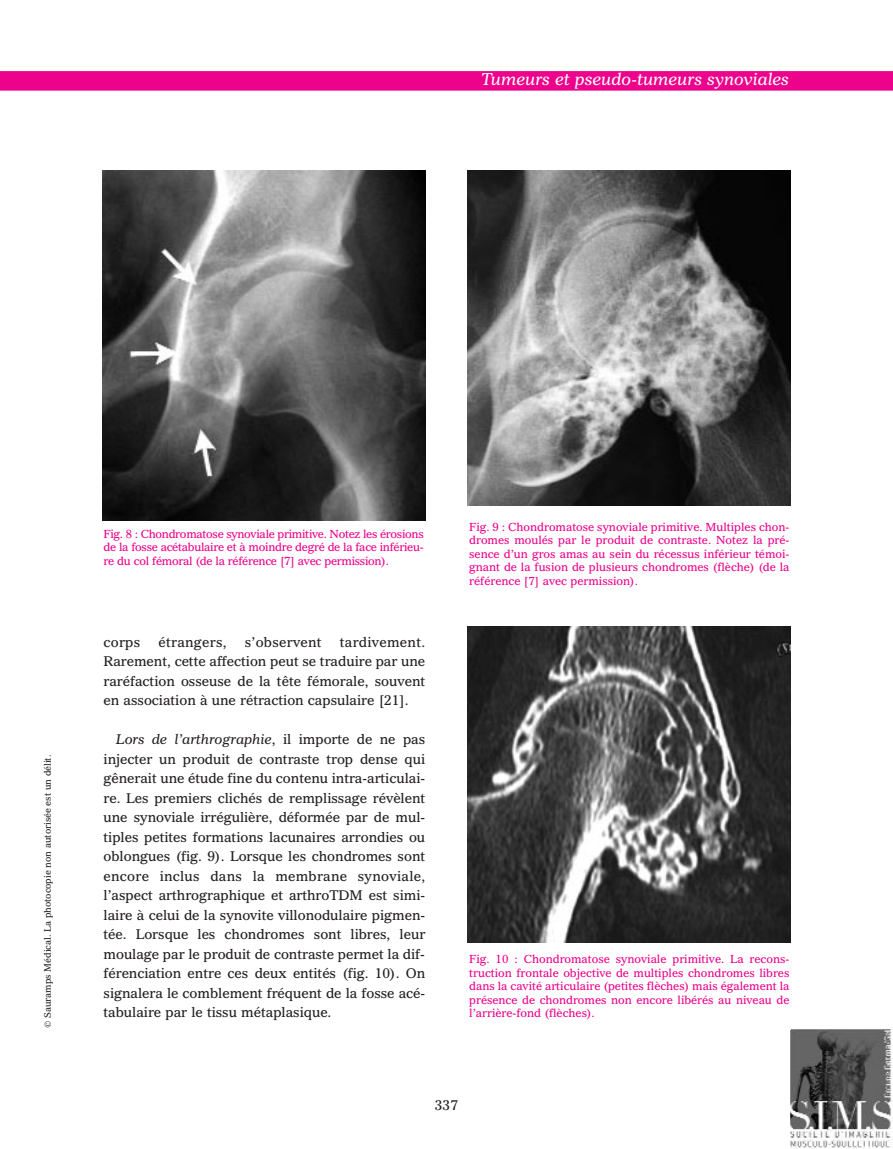
<style>
.page{position:relative;width:893px;height:1149px;background:#fff}
.page>*{position:absolute;margin:0;border:0;box-sizing:border-box;transform-origin:0 0}
.t1{font:italic 16.5px "Imperial BT";color:#fff}
.t2{font:13.5px/19.5px "Imperial BT";color:#231f20;text-align:justify}
.t3{font:13.5px "Imperial BT";letter-spacing:.025em;color:#231f20}
.t4{font:11.25px/13.5px "Imperial BT";color:#ed028c;text-align:justify}
.t5{font:9px "Imperial BT";color:#231f20}
.s1{font-style:italic}
</style>
<div class="page">
<img style="left:791px;top:1029px;width:102px;height:119px">
<div style="left:0;top:71px;width:893px;height:20px;background:#ed028c"></div>
<img style="left:102px;top:170px;width:323px;height:350px">
<img style="left:468px;top:170px;width:323px;height:335px">
<img style="left:468px;top:626px;width:323px;height:316px">
<p class="t1" style="left:481px;top:73px;width:310px">Tumeurs et pseudo-tumeurs synoviales</p>
<p class="t5" style="left:44px;top:1027px;width:275px;rotate:-90deg">© Sauramps Médical. La photocopie non autorisée est un délit.</p>
<p class="t4" style="left:104px;top:528px;width:322px">Fig. 8 : Chondromatose synoviale primitive. Notez les érosions de la fosse acétabulaire et à moindre degré de la face inférieu&shy;re du col fémoral (de la référence [7] avec permission).</p>
<p class="t4" style="left:469px;top:521px;width:322px">Fig. 9 : Chondromatose synoviale primitive. Multiples chon&shy;dromes moulés par le produit de contraste. Notez la pré&shy;sence d’un gros amas au sein du récessus inférieur témoi&shy;gnant de la fusion de plusieurs chondromes (flèche) (de la référence [7] avec permission).</p>
<p class="t2" style="left:104px;top:633px;width:38px">corps</p>
<p class="t3" style="left:158px;top:636px;width:70px">étrangers,</p>
<p class="t3" style="left:245px;top:636px;width:78px">s’observent</p>
<p class="t2" style="left:104px;top:633px;width:323px;text-indent:236px">tardivement.<br>Rarement, cette affection peut se traduire par une raréfaction osseuse de la tête fémorale, souvent en association à une rétraction capsulaire [21].</p>
<p class="t2" style="left:104px;top:730px;width:323px;text-indent:13px"><span class="s1">Lors de l’arthrographie</span>, il importe de ne pas injecter un produit de contraste trop dense qui gênerait une étude fine du contenu intra-articulai&shy;re. Les premiers clichés de remplissage révèlent une synoviale irrégulière, déformée par de mul&shy;tiples petites formations lacunaires arrondies ou oblongues (fig. 9). Lorsque les chondromes sont encore inclus dans la membrane synoviale, l’aspect arthrographique et arthroTDM est simi&shy;laire à celui de la synovite villonodulaire pigmen&shy;tée. Lorsque les chondromes sont libres, leur moulage par le produit de contraste permet la dif&shy;férenciation entre ces deux entités (fig. 10). On signalera le comblement fréquent de la fosse acé&shy;tabulaire par le tissu métaplasique.</p>
<p class="t4" style="left:469px;top:953px;width:322px">Fig. 10 : Chondromatose synoviale primitive. La recons&shy;truction frontale objective de multiples chondromes libres dans la cavité articulaire (petites flèches) mais également la présence de chondromes non encore libérés au niveau de l’arrière-fond (flèches).</p>
<p class="t2" style="left:435px;top:1095px;width:25px">337</p>
</div>
